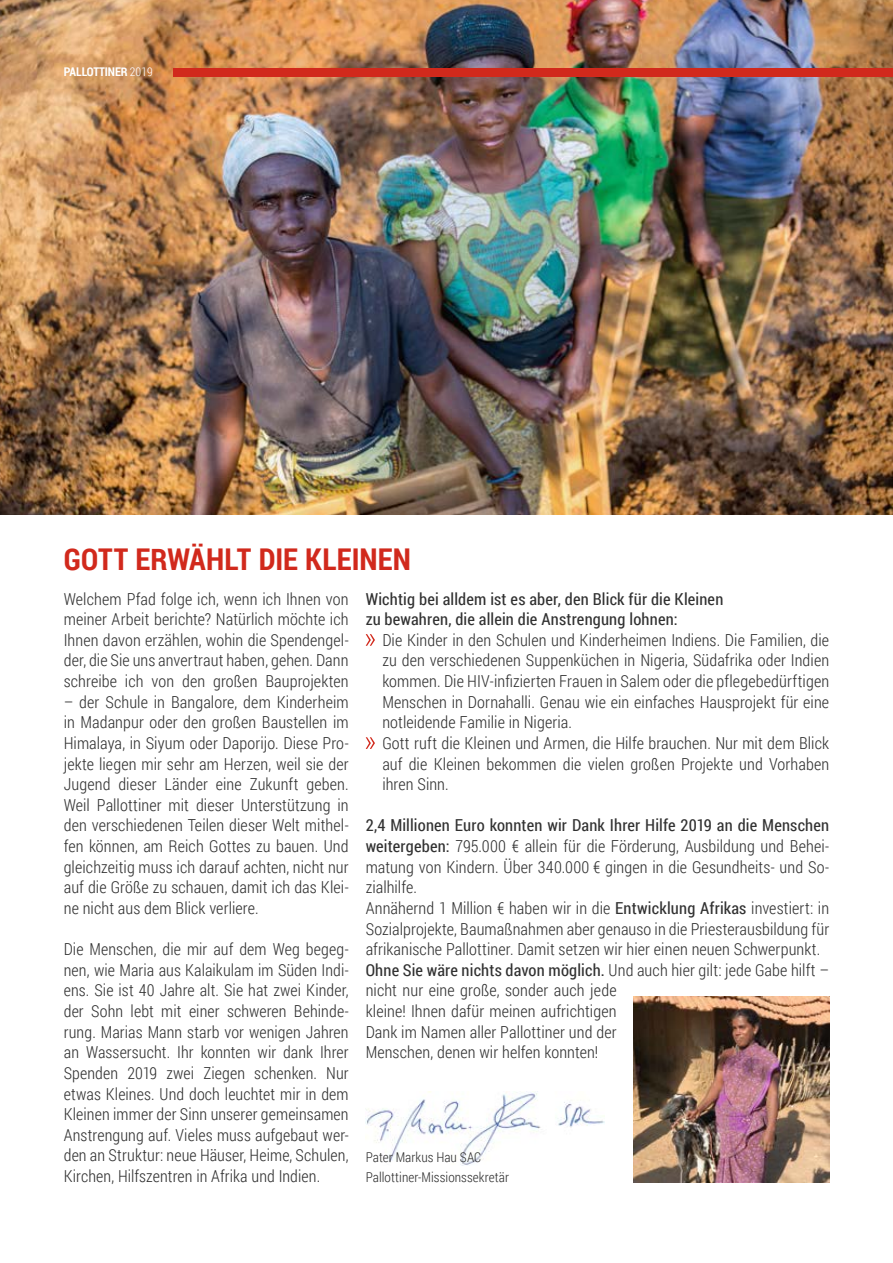
<style>
.page{position:relative;width:893px;height:1263px;background:#fff}
.page>*{position:absolute;margin:0;border:0;box-sizing:border-box;transform-origin:0 0}
.t1{font:700 30px "Roboto Condensed";letter-spacing:.005em;color:#d1291c}
.t2{font:300 16.5px/20.7px "Roboto Condensed";letter-spacing:.005em;color:#313131;text-align:justify}
.t3{font:16.5px/20.7px "Roboto Condensed";letter-spacing:.01em;color:#313131}
.t4{font:300 13.5px/20.7px "Roboto Condensed";letter-spacing:.005em;color:#313131}
.t5{font:700 12px "Roboto Condensed";letter-spacing:-.01em;color:#fff}
.s1{font-weight:300}
.s2{font-weight:400}
</style>
<div class="page">
<img style="left:0;top:0;width:893px;height:514px">
<svg style="left:366px;top:634px;width:9px;height:12px"></svg>
<svg style="left:366px;top:737px;width:9px;height:12px"></svg>
<img style="left:366px;top:1091px;width:239px;height:74px">
<img style="left:634px;top:996px;width:195px;height:186px">
<div style="left:174px;top:68px;width:719px;height:8px;background:#d1291c"></div>
<p class="t5" style="left:64px;top:67px;width:90px">PALLOTTINER <span class="s1">2019</span></p>
<h1 class="t1" style="left:64px;top:547px;width:349px">GOTT ERWÄHLT DIE KLEINEN</h1>
<p class="t2" style="left:64px;top:589px;width:286px">Welchem Pfad folge ich, wenn ich Ihnen von meiner Arbeit berichte? Natürlich möchte ich Ihnen davon erzählen, wohin die Spendengel&shy;der, die Sie uns anvertraut haben, gehen. Dann schreibe ich von den großen Bauprojekten</p>
<p class="t2" style="left:64px;top:693px;width:286px">– der Schule in Bangalore, dem Kinderheim in Madanpur oder den großen Baustellen im Himalaya, in Siyum oder Daporijo. Diese Pro&shy;jekte liegen mir sehr am Herzen, weil sie der Jugend dieser Länder eine Zukunft geben.<br>Weil Pallottiner mit dieser Unterstützung in den verschiedenen Teilen dieser Welt mithel&shy;fen können, am Reich Gottes zu bauen. Und gleichzeitig muss ich darauf achten, nicht nur auf die Größe zu schauen, damit ich das Klei&shy;ne nicht aus dem Blick verliere.</p>
<p class="t2" style="left:64px;top:940px;width:286px">Die Menschen, die mir auf dem Weg begeg&shy;nen, wie Maria aus Kalaikulam im Süden Indi&shy;ens. Sie ist 40 Jahre alt. Sie hat zwei Kinder, der Sohn lebt mit einer schweren Behinde&shy;rung. Marias Mann starb vor wenigen Jahren an Wassersucht. Ihr konnten wir dank Ihrer Spenden 2019 zwei Ziegen schenken. Nur etwas Kleines. Und doch leuchtet mir in dem Kleinen immer der Sinn unserer gemeinsamen Anstrengung auf. Vieles muss aufgebaut wer&shy;den an Struktur: neue Häuser, Heime, Schulen, Kirchen, Hilfszentren in Afrika und Indien.</p>
<p class="t3" style="left:366px;top:589px;width:359px">Wichtig bei alldem ist es aber, den Blick für die Kleinen zu bewahren, die allein die Anstrengung lohnen:</p>
<p class="t2" style="left:382px;top:629px;width:448px;text-align:left">Die Kinder in den Schulen und Kinderheimen Indiens. Die Familien, die zu den verschiedenen Suppenküchen in Nigeria, Südafrika oder Indien kommen. Die HIV-infizierten Frauen in Salem oder die pflegebedürftigen Menschen in Dornahalli. Genau wie ein einfaches Hausprojekt für eine notleidende Familie in Nigeria.<br>Gott ruft die Kleinen und Armen, die Hilfe brauchen. Nur mit dem Blick auf die Kleinen bekommen die vielen großen Projekte und Vorhaben ihren Sinn.</p>
<p class="t2" style="left:366px;top:815px;width:465px;text-align:left"><span class="s2">2,4 Millionen Euro konnten wir Dank Ihrer Hilfe 2019 an die Menschen weitergeben:</span> 795.000 € allein für die Förderung, Ausbildung und Behei&shy;matung von Kindern. Über 340.000 € gingen in die Gesundheits- und So&shy;zialhilfe.<br>Annähernd 1 Million € haben wir in die <span class="s2">Entwicklung Afrikas</span> investiert: in Sozialprojekte, Baumaßnahmen aber genauso in die Priesterausbildung für afrikanische Pallottiner. Damit setzen wir hier einen neuen Schwerpunkt.<br><span class="s2">Ohne Sie wäre nichts davon möglich.</span> Und auch hier gilt: jede Gabe hilft – nicht nur eine große, sonder auch jede<br>kleine! Ihnen dafür meinen aufrichtigen<br>Dank im Namen aller Pallottiner und der<br>Menschen, denen wir helfen konnten!</p>
<p class="t4" style="left:366px;top:1147px;width:145px">Pater Markus Hau SAC<br>Pallottiner-Missionssekretär</p>
</div>
